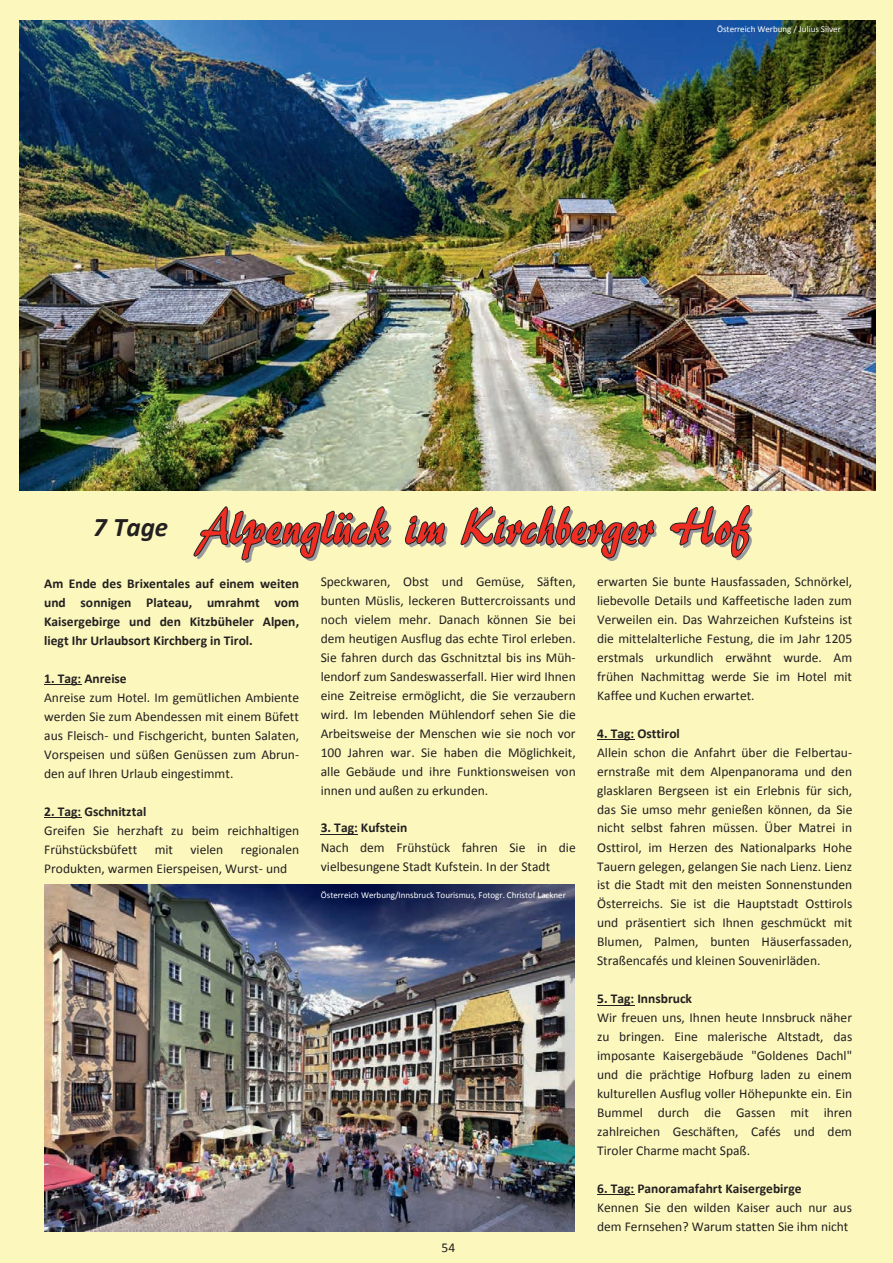
<style>
.page{position:relative;width:893px;height:1263px;background:#fcf8bd}
.page>*{position:absolute;margin:0;border:0;box-sizing:border-box;transform-origin:0 0}
.t1{font:italic 700 27px "Calibri";color:#231f20}
.t2{font:13.5px/18.9px "Calibri";color:#231f20;text-align:justify}
.t3{font:700 13.5px/18.9px "Calibri";color:#231f20;text-align:justify}
.t4{font:9px "Calibri";color:#fff}
</style>
<div class="page">
<img style="left:19px;top:20px;width:856px;height:471px">
<svg style="left:193px;top:506px;width:198px;height:57px"></svg>
<svg style="left:405px;top:515px;width:42px;height:32px"></svg>
<svg style="left:460px;top:505px;width:197px;height:56px"></svg>
<svg style="left:669px;top:505px;width:83px;height:55px"></svg>
<img style="left:45px;top:884px;width:530px;height:347px">
<hr style="left:44px;top:684px;width:37px;height:1px;background:#231f20">
<hr style="left:44px;top:817px;width:37px;height:1px;background:#231f20">
<hr style="left:321px;top:834px;width:37px;height:1px;background:#231f20">
<hr style="left:597px;top:739px;width:37px;height:1px;background:#231f20">
<hr style="left:597px;top:1004px;width:37px;height:1px;background:#231f20">
<hr style="left:597px;top:1194px;width:37px;height:1px;background:#231f20">
<p class="t4" style="left:717px;top:23px;width:125px">Österreich Werbung / Julius Silver</p>
<h1 class="t1" style="left:93px;top:510px;width:76px">7 Tage</h1>
<p class="t3" style="left:44px;top:574px;width:257px">Am Ende des Brixentales auf einem weiten und sonnigen Plateau, umrahmt vom Kaisergebirge und den Kitzbüheler Alpen, liegt Ihr Urlaubsort Kirchberg in Tirol.</p>
<p class="t3" style="left:44px;top:669px;width:84px">1. Tag: Anreise</p>
<p class="t2" style="left:44px;top:688px;width:257px">Anreise zum Hotel. Im gemütlichen Ambiente werden Sie zum Abendessen mit einem Büfett aus Fleisch- und Fischgericht, bunten Salaten, Vorspeisen und süßen Genüssen zum Abrun&shy;den auf Ihren Urlaub eingestimmt.</p>
<p class="t3" style="left:44px;top:802px;width:104px">2. Tag: Gschnitztal</p>
<p class="t2" style="left:44px;top:821px;width:256px">Greifen Sie herzhaft zu beim reichhaltigen<br>Frühstücksbüfett</p>
<p class="t2" style="left:44px;top:840px;width:256px;text-indent:197px">regionalen<br>Produkten, warmen Eierspeisen, Wurst- und</p>
<p class="t2" style="left:155px;top:840px;width:20px">mit</p>
<p class="t2" style="left:190px;top:840px;width:34px">vielen</p>
<p class="t2" style="left:321px;top:572px;width:257px">Speckwaren, Obst und Gemüse, Säften, bunten Müslis, leckeren Buttercroissants und noch vielem mehr. Danach können Sie bei dem heutigen Ausflug das echte Tirol erleben.<br>Sie fahren durch das Gschnitztal bis ins Müh&shy;lendorf zum Sandeswasserfall. Hier wird Ihnen eine Zeitreise ermöglicht, die Sie verzaubern wird. Im lebenden Mühlendorf sehen Sie die Arbeitsweise der Menschen wie sie noch vor 100 Jahren war. Sie haben die Möglichkeit, alle Gebäude und ihre Funktionsweisen von innen und außen zu erkunden.</p>
<p class="t3" style="left:321px;top:818px;width:88px">3. Tag: Kufstein</p>
<p class="t2" style="left:321px;top:838px;width:256px">Nach dem Frühstück fahren Sie in die vielbesungene Stadt Kufstein. In der Stadt</p>
<p class="t4" style="left:321px;top:889px;width:247px">Österreich Werbung/Innsbruck Tourismus, Fotogr. Christof Lackner</p>
<p class="t2" style="left:442px;top:1238px;width:15px">54</p>
<p class="t2" style="left:597px;top:572px;width:257px">erwarten Sie bunte Hausfassaden, Schnörkel, liebevolle Details und Kaffeetische laden zum Verweilen ein. Das Wahrzeichen Kufsteins ist die mittelalterliche Festung, die im Jahr 1205 erstmals urkundlich erwähnt wurde. Am frühen Nachmittag werde Sie im Hotel mit Kaffee und Kuchen erwartet.</p>
<p class="t3" style="left:597px;top:724px;width:84px">4. Tag: Osttirol</p>
<p class="t2" style="left:597px;top:743px;width:257px">Allein schon die Anfahrt über die Felbertau&shy;ernstraße mit dem Alpenpanorama und den glasklaren Bergseen ist ein Erlebnis für sich, das Sie umso mehr genießen können, da Sie nicht selbst fahren müssen. Über Matrei in Osttirol, im Herzen des Nationalparks Hohe Tauern gelegen, gelangen Sie nach Lienz. Lienz ist die Stadt mit den meisten Sonnenstunden Österreichs. Sie ist die Hauptstadt Osttirols und präsentiert sich Ihnen geschmückt mit Blumen, Palmen, bunten Häuserfassaden, Straßencafés und kleinen Souvenirläden.</p>
<p class="t3" style="left:597px;top:989px;width:96px">5. Tag: Innsbruck</p>
<p class="t2" style="left:597px;top:1008px;width:257px">Wir freuen uns, Ihnen heute Innsbruck näher zu bringen. Eine malerische Altstadt, das imposante Kaisergebäude "Goldenes Dachl" und die prächtige Hofburg laden zu einem kulturellen Ausflug voller Höhepunkte ein. Ein Bummel durch die Gassen mit ihren zahlreichen Geschäften, Cafés und dem Tiroler Charme macht Spaß.</p>
<p class="t3" style="left:597px;top:1179px;width:206px">6. Tag: Panoramafahrt Kaisergebirge</p>
<p class="t2" style="left:597px;top:1198px;width:256px">Kennen Sie den wilden Kaiser auch nur aus dem Fernsehen? Warum statten Sie ihm nicht</p>
</div>
